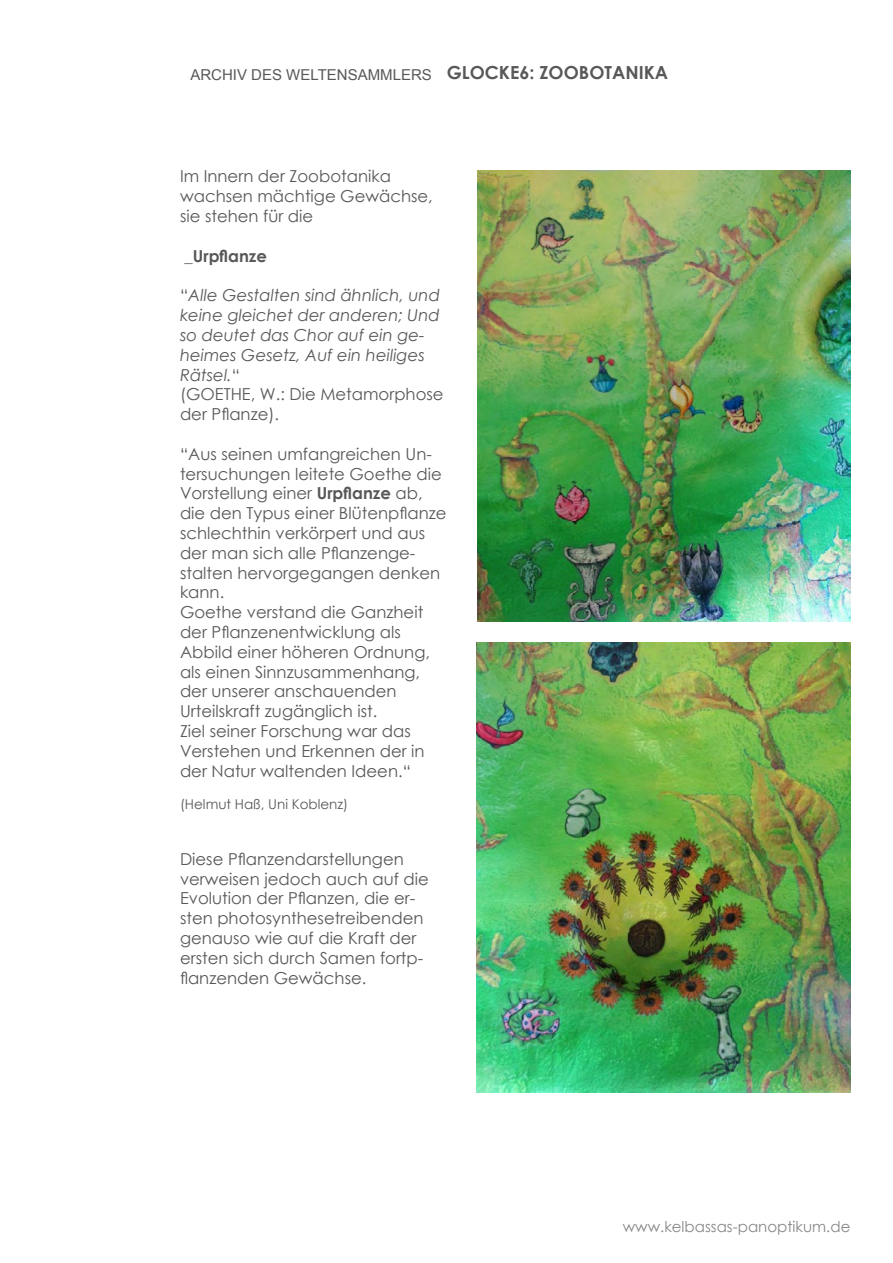
<style>
.page{position:relative;width:893px;height:1263px;background:#fff}
.page>*{position:absolute;margin:0;border:0;box-sizing:border-box;transform-origin:0 0}
.t1{font:16.5px/19.8px "Century Gothic";color:#58585a}
.t2{font:italic 16.5px/19.8px "Century Gothic";color:#58585a}
.t3{font:700 16.5px "Century Gothic";color:#58585a}
.t4{font:15px "Arial";color:#58585a}
.t5{font:15px "Century Gothic";color:#87888a}
.t6{font:13.5px "Century Gothic";color:#58585a}
.s1{font-family:"Century Gothic";font-weight:700;font-size:18px}
.s2{font-weight:400}
.s3{font-style:normal}
.s4{font-weight:700}
</style>
<div class="page">
<img style="left:478px;top:170px;width:372px;height:452px">
<img style="left:476px;top:642px;width:374px;height:451px">
<p class="t4" style="left:190px;top:65px;width:479px">ARCHIV DES WELTENSAMMLERS <span class="s1">GLOCKE6: ZOOBOTANIKA</span></p>
<p class="t1" style="left:180px;top:166px;width:254px">Im Innern der Zoobotanika wachsen mächtige Gewächse, sie stehen für die</p>
<p class="t3" style="left:185px;top:243px;width:84px"><span class="s2">_</span>Urpflanze</p>
<p class="t2" style="left:180px;top:285px;width:265px"><span class="s3">“</span>Alle Gestalten sind ähnlich, und keine gleichet der anderen; Und so deutet das Chor auf ein ge&shy;heimes Gesetz, Auf ein heiliges<br>Rätsel.<span class="s3">“<br>(GOETHE, W.: Die Metamorphose der Pflanze).</span></p>
<p class="t1" style="left:180px;top:444px;width:268px">“Aus seinen umfangreichen Un&shy;tersuchungen leitete Goethe die<br>Vorstellung einer <span class="s4">Urpflanze</span> ab, die den Typus einer Blütenpflanze schlechthin verkörpert und aus der man sich alle Pflanzenge&shy;stalten hervorgegangen denken kann.<br>Goethe verstand die Ganzheit der Pflanzenentwicklung als<br>Abbild einer höheren Ordnung, als einen Sinnzusammenhang, der unserer anschauenden<br>Urteilskraft zugänglich ist.<br>Ziel seiner Forschung war das<br>Verstehen und Erkennen der in der Natur waltenden Ideen.“</p>
<p class="t6" style="left:180px;top:795px;width:170px">(Helmut Haß, Uni Koblenz)</p>
<p class="t1" style="left:180px;top:849px;width:250px">Diese Pflanzendarstellungen verweisen jedoch auch auf die<br>Evolution der Pflanzen, die er&shy;sten photosynthesetreibenden genauso wie auf die Kraft der ersten sich durch Samen fortp&shy;flanzenden Gewächse.</p>
<p class="t5" style="left:623px;top:1216px;width:229px">www.kelbassas-panoptikum.de</p>
</div>
